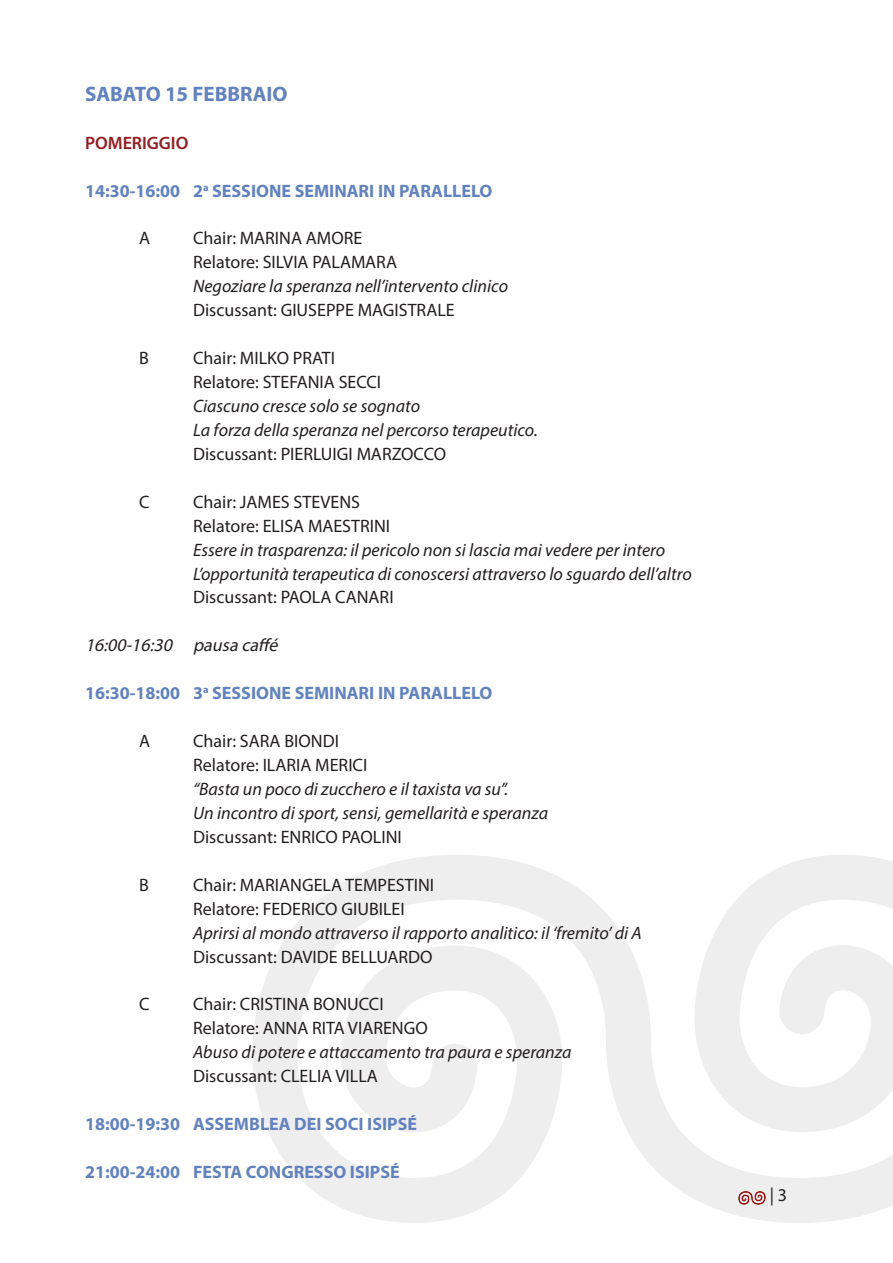
<style>
.page{position:relative;width:893px;height:1263px;background:#fff}
.page>*{position:absolute;margin:0;border:0;box-sizing:border-box;transform-origin:0 0}
.t1{font:700 21px "Myriad Pro";color:#6182c1}
.t2{font:italic 18px "Myriad Pro";color:#231f20}
.t3{font:18px "Myriad Pro";color:#231f20}
.t4{font:700 18px "Myriad Pro";color:#6182c1}
.t5{font:italic 18px "Myriad Pro";color:#231f20}
.t6{font:600 18px "Myriad Pro";color:#971a1f}
</style>
<div class="page">
<svg style="left:252px;top:855px;width:641px;height:368px"></svg>
<img style="left:739px;top:1192px;width:26px;height:13px">
<p class="t1" style="left:85px;top:80px;width:204px">SABATO 15 FEBBRAIO</p>
<p class="t6" style="left:85px;top:131px;width:105px">POMERIGGIO</p>
<p class="t4" style="left:85px;top:179px;width:409px">14:30-16:00 2<sup>a</sup> SESSIONE SEMINARI IN PARALLELO</p>
<p class="t3" style="left:139px;top:227px;width:13px">A</p>
<p class="t3" style="left:193px;top:227px;width:171px">Chair: MARINA AMORE</p>
<p class="t3" style="left:193px;top:251px;width:206px">Relatore: SILVIA PALAMARA</p>
<p class="t2" style="left:193px;top:275px;width:317px">Negoziare la speranza nell’intervento clinico</p>
<p class="t3" style="left:193px;top:299px;width:263px">Discussant: GIUSEPPE MAGISTRALE</p>
<p class="t3" style="left:139px;top:347px;width:11px">B</p>
<p class="t3" style="left:193px;top:347px;width:144px">Chair: MILKO PRATI</p>
<p class="t3" style="left:193px;top:371px;width:190px">Relatore: STEFANIA SECCI</p>
<p class="t2" style="left:193px;top:395px;width:229px">Ciascuno cresce solo se sognato</p>
<p class="t2" style="left:193px;top:419px;width:346px">La forza della speranza nel percorso terapeutico.</p>
<p class="t3" style="left:193px;top:443px;width:255px">Discussant: PIERLUIGI MARZOCCO</p>
<p class="t3" style="left:139px;top:491px;width:12px">C</p>
<p class="t3" style="left:193px;top:491px;width:168px">Chair: JAMES STEVENS</p>
<p class="t3" style="left:193px;top:514px;width:199px">Relatore: ELISA MAESTRINI</p>
<p class="t2" style="left:193px;top:538px;width:474px">Essere in trasparenza: il pericolo non si lascia mai vedere per intero</p>
<p class="t2" style="left:193px;top:562px;width:500px">L’opportunità terapeutica di conoscersi attraverso lo sguardo dell’altro</p>
<p class="t3" style="left:193px;top:586px;width:202px">Discussant: PAOLA CANARI</p>
<p class="t5" style="left:85px;top:634px;width:199px">16:00-16:30 pausa caffé</p>
<p class="t4" style="left:85px;top:681px;width:409px">16:30-18:00 3<sup>a</sup> SESSIONE SEMINARI IN PARALLELO</p>
<p class="t3" style="left:139px;top:730px;width:13px">A</p>
<p class="t3" style="left:193px;top:730px;width:147px">Chair: SARA BIONDI</p>
<p class="t3" style="left:193px;top:754px;width:176px">Relatore: ILARIA MERICI</p>
<p class="t2" style="left:193px;top:778px;width:317px">“Basta un poco di zucchero e il taxista va su”.</p>
<p class="t2" style="left:193px;top:802px;width:357px">Un incontro di sport, sensi, gemellarità e speranza</p>
<p class="t3" style="left:193px;top:826px;width:210px">Discussant: ENRICO PAOLINI</p>
<p class="t3" style="left:139px;top:873px;width:11px">B</p>
<p class="t3" style="left:193px;top:873px;width:243px">Chair: MARIANGELA TEMPESTINI</p>
<p class="t3" style="left:193px;top:897px;width:213px">Relatore: FEDERICO GIUBILEI</p>
<p class="t2" style="left:193px;top:921px;width:450px">Aprirsi al mondo attraverso il rapporto analitico: il ‘fremito’ di A</p>
<p class="t3" style="left:193px;top:945px;width:241px">Discussant: DAVIDE BELLUARDO</p>
<p class="t3" style="left:139px;top:993px;width:12px">C</p>
<p class="t3" style="left:193px;top:993px;width:192px">Chair: CRISTINA BONUCCI</p>
<p class="t3" style="left:193px;top:1017px;width:236px">Relatore: ANNA RITA VIARENGO</p>
<p class="t2" style="left:193px;top:1041px;width:380px">Abuso di potere e attaccamento tra paura e speranza</p>
<p class="t3" style="left:193px;top:1065px;width:186px">Discussant: CLELIA VILLA</p>
<p class="t4" style="left:85px;top:1112px;width:333px">18:00-19:30 ASSEMBLEA DEI SOCI ISIPSÉ</p>
<p class="t4" style="left:85px;top:1160px;width:316px">21:00-24:00 FESTA CONGRESSO ISIPSÉ</p>
<p class="t3" style="left:770px;top:1183px;width:19px">| 3</p>
</div>
